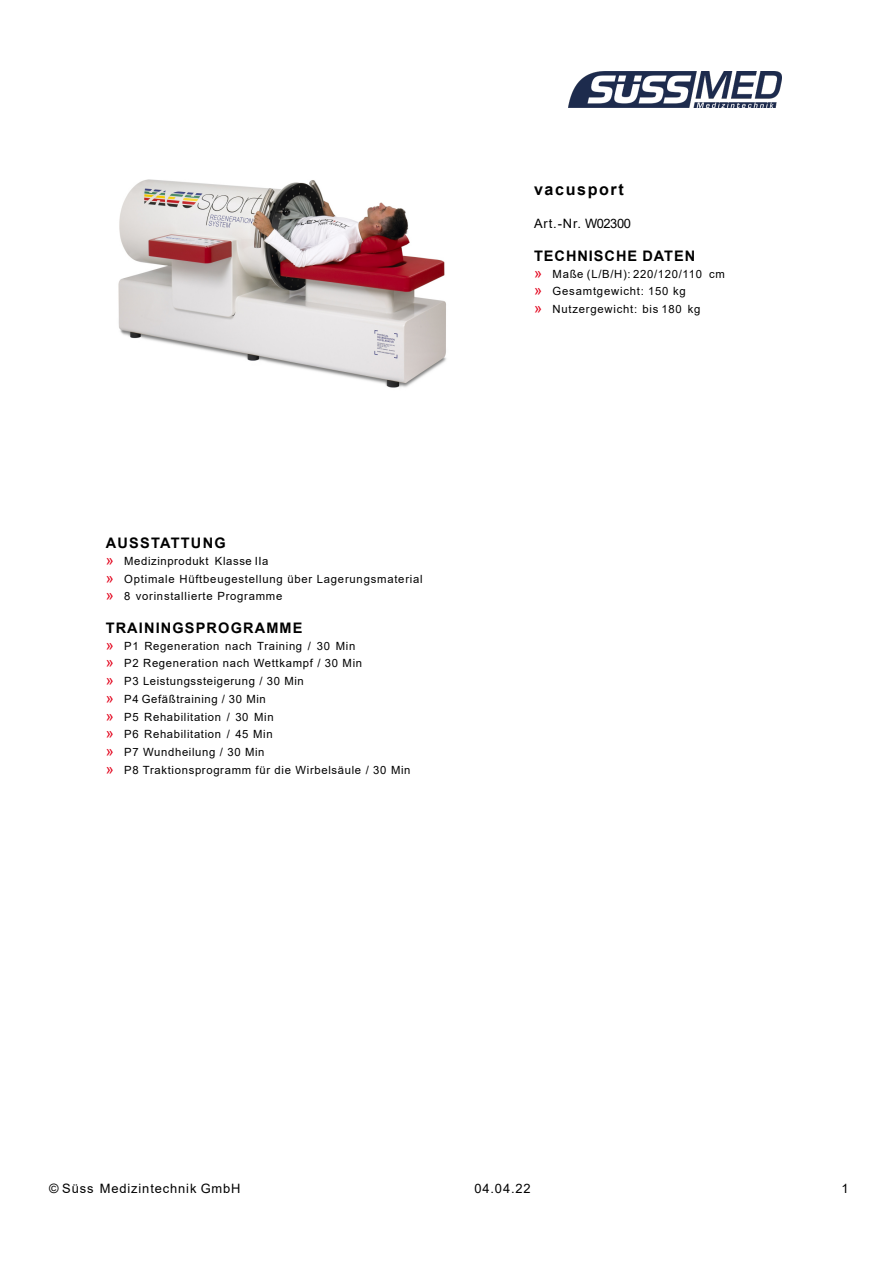
<style>
.page{position:relative;width:893px;height:1264px;background:#fff}
.page>*{position:absolute;margin:0;border:0;box-sizing:border-box;transform-origin:0 0}
.t1{font:700 16.2px "Arial";letter-spacing:.1em;color:#000}
.t2{font:700 14.55px "Arial";letter-spacing:.08em;color:#000}
.t3{font:12.9px "Arial";letter-spacing:.065em;color:#000}
.t4{font:12.9px "Arial";letter-spacing:-.035em;color:#000}
.t5{font:11.25px/17.7px "Arial";letter-spacing:.06em;color:#000}
.s1{font-size:14.55px;color:#e2001a}
</style>
<div class="page">
<img style="left:569px;top:72px;width:213px;height:35px">
<img style="left:118px;top:179px;width:328px;height:209px">
<p class="t2" style="left:106px;top:537px;width:122px">AUSSTATTUNG</p>
<p class="t5" style="left:106px;top:553px;width:319px"><span class="s1">»</span> Medizinprodukt Klasse IIa<br><span class="s1">»</span> Optimale Hüftbeugestellung über Lagerungsmaterial <span class="s1">»</span> 8 vorinstallierte Programme</p>
<p class="t2" style="left:106px;top:622px;width:198px">TRAININGSPROGRAMME</p>
<p class="t5" style="left:106px;top:638px;width:306px"><span class="s1">»</span> P1 Regeneration nach Training / 30 Min<br><span class="s1">»</span> P2 Regeneration nach Wettkampf / 30 Min<br><span class="s1">»</span> P3 Leistungssteigerung / 30 Min<br><span class="s1">»</span> P4 Gefäßtraining / 30 Min<br><span class="s1">»</span> P5 Rehabilitation / 30 Min<br><span class="s1">»</span> P6 Rehabilitation / 45 Min<br><span class="s1">»</span> P7 Wundheilung / 30 Min<br><span class="s1">»</span> P8 Traktionsprogramm für die Wirbelsäule / 30 Min</p>
<h1 class="t1" style="left:534px;top:183px;width:91px">vacusport</h1>
<p class="t4" style="left:534px;top:218px;width:98px">Art.-Nr. W02300</p>
<p class="t2" style="left:534px;top:250px;width:163px">TECHNISCHE DATEN</p>
<p class="t5" style="left:534px;top:266px;width:192px"><span class="s1">»</span> Maße (L/B/H): 220/120/110 cm <span class="s1">»</span> Gesamtgewicht: 150 kg<br><span class="s1">»</span> Nutzergewicht: bis 180 kg</p>
<p class="t3" style="left:49px;top:1183px;width:193px">© Süss Medizintechnik GmbH</p>
<p class="t3" style="left:474px;top:1183px;width:58px">04.04.22</p>
<p class="t3" style="left:841px;top:1183px;width:9px">1</p>
</div>
